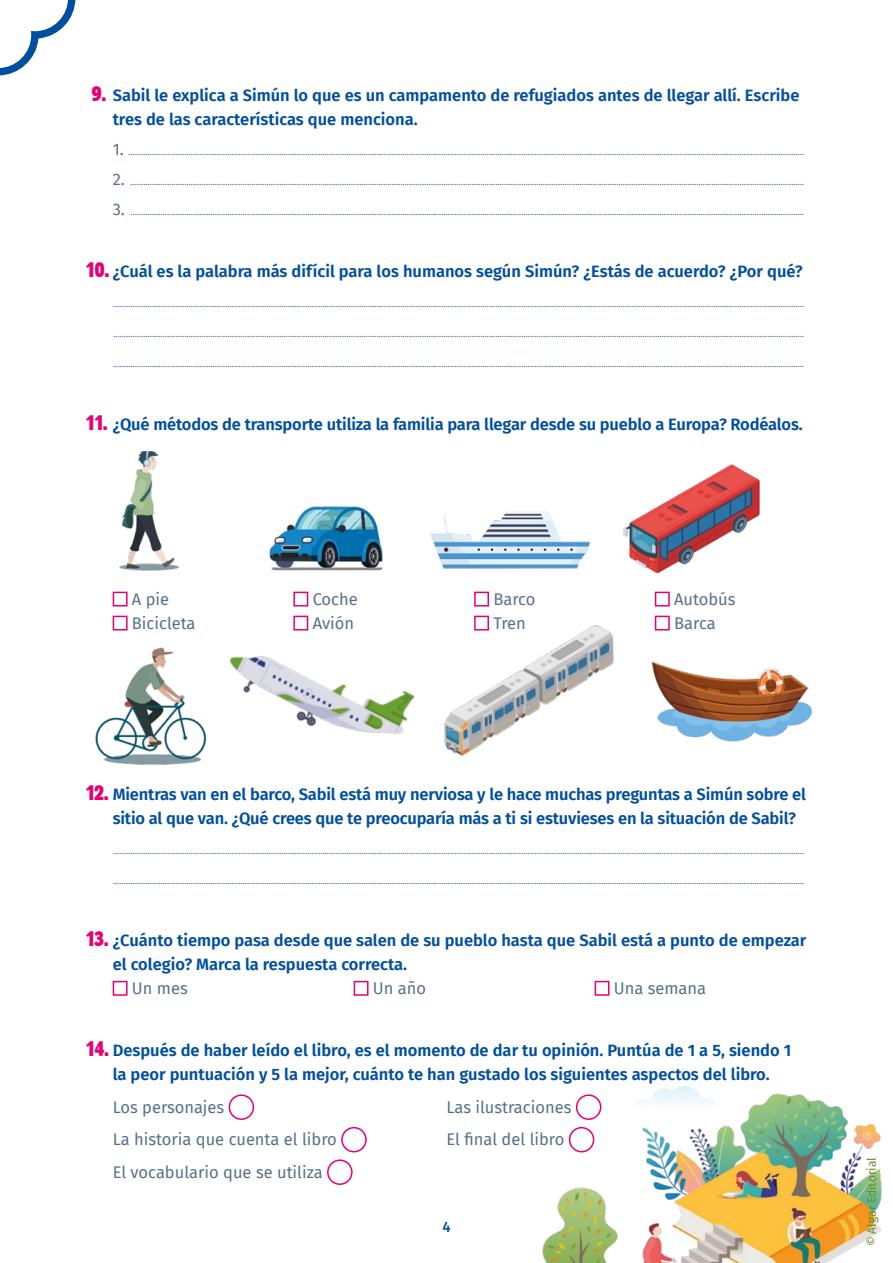
<style>
.page{position:relative;width:893px;height:1263px;background:#fff}
.page>*{position:absolute;margin:0;border:0;box-sizing:border-box;transform-origin:0 0}
.t1{font:600 16.5px/24px "Fira Sans";letter-spacing:-.005em;color:#004f9f}
.Text_activitats{font:16.5px "Fira Sans";color:#56718b}
.t2{font:500 15px "Fira Sans";color:#004f9f}
.t3{font:12px "Fira Sans";letter-spacing:-.005em;color:#648d2e}
.Text_activitats-2{font:9px "Fira Sans";color:#56718b}
.s1{font-family:"Block Berthold";font-weight:400;font-stretch:condensed;font-size:21px;color:#e60076}
.s2{font-size:16.5px}
</style>
<div class="page">
<img style="left:542px;top:1086px;width:340px;height:177px">
<img style="left:119px;top:451px;width:60px;height:120px">
<img style="left:269px;top:506px;width:114px;height:65px">
<img style="left:430px;top:511px;width:160px;height:58px">
<img style="left:623px;top:464px;width:137px;height:128px">
<img style="left:651px;top:662px;width:162px;height:80px">
<img style="left:446px;top:625px;width:169px;height:131px">
<img style="left:229px;top:591px;width:217px;height:155px">
<img style="left:95px;top:647px;width:111px;height:118px">
<svg style="left:0;top:0;width:75px;height:75px"></svg>
<div style="left:113px;top:592px;width:15px;height:14px;border:2px solid #e60076"></div>
<div style="left:113px;top:616px;width:15px;height:14px;border:2px solid #e60076"></div>
<div style="left:293px;top:592px;width:15px;height:14px;border:2px solid #e60076"></div>
<div style="left:293px;top:616px;width:15px;height:14px;border:2px solid #e60076"></div>
<div style="left:474px;top:592px;width:15px;height:14px;border:2px solid #e60076"></div>
<div style="left:474px;top:616px;width:15px;height:14px;border:2px solid #e60076"></div>
<div style="left:655px;top:592px;width:15px;height:14px;border:2px solid #e60076"></div>
<div style="left:655px;top:616px;width:15px;height:14px;border:2px solid #e60076"></div>
<div style="left:113px;top:981px;width:15px;height:15px;border:2px solid #e60076"></div>
<div style="left:354px;top:981px;width:15px;height:15px;border:2px solid #e60076"></div>
<div style="left:595px;top:981px;width:14px;height:15px;border:2px solid #e60076"></div>
<div style="left:229px;top:1094px;width:25px;height:26px;border:2px solid #e60076;border-radius:50%"></div>
<div style="left:341px;top:1127px;width:26px;height:25px;border:2px solid #e60076;border-radius:50%"></div>
<div style="left:327px;top:1159px;width:26px;height:26px;border:2px solid #e60076;border-radius:50%"></div>
<div style="left:577px;top:1095px;width:24px;height:24px;background:#fff;border-radius:50%"></div>
<div style="left:576px;top:1094px;width:25px;height:26px;border:2px solid #e60076;border-radius:50%"></div>
<div style="left:570px;top:1128px;width:24px;height:24px;background:#fff;border-radius:50%"></div>
<div style="left:569px;top:1127px;width:25px;height:25px;border:2px solid #e60076;border-radius:50%"></div>
<p class="t1" style="left:113px;top:82px;width:688px;text-indent:-21px"><span class="s1">9.</span> Sabil le explica a Simún lo que es un campamento de refugiados antes de llegar allí. Escribe tres de las características que menciona.</p>
<p class="Text_activitats-2" style="left:113px;top:145px;width:693px"><span class="s2">1.</span> .........................................................................................................................................................................................................................................................................................................................</p>
<p class="Text_activitats-2" style="left:113px;top:175px;width:693px"><span class="s2">2.</span> ........................................................................................................................................................................................................................................................................................................................</p>
<p class="Text_activitats-2" style="left:113px;top:205px;width:693px"><span class="s2">3.</span> ........................................................................................................................................................................................................................................................................................................................</p>
<p class="t1" style="left:85px;top:258px;width:719px"><span class="s1">10.</span> ¿Cuál es la palabra más difícil para los humanos según Simún? ¿Estás de acuerdo? ¿Por qué?</p>
<p class="Text_activitats-2" style="left:113px;top:297px;width:693px">................................................................................................................................................................................................................................................................................................................................</p>
<p class="Text_activitats-2" style="left:113px;top:327px;width:693px">................................................................................................................................................................................................................................................................................................................................</p>
<p class="Text_activitats-2" style="left:113px;top:357px;width:693px">................................................................................................................................................................................................................................................................................................................................</p>
<p class="t1" style="left:85px;top:411px;width:719px"><span class="s1">11.</span> ¿Qué métodos de transporte utiliza la familia para llegar desde su pueblo a Europa? Rodéalos.</p>
<p class="Text_activitats" style="left:132px;top:587px;width:39px">A pie</p>
<p class="Text_activitats" style="left:132px;top:611px;width:65px">Bicicleta</p>
<p class="Text_activitats" style="left:313px;top:587px;width:47px">Coche</p>
<p class="Text_activitats" style="left:313px;top:611px;width:43px">Avión</p>
<p class="Text_activitats" style="left:493px;top:587px;width:44px">Barco</p>
<p class="Text_activitats" style="left:493px;top:611px;width:34px">Tren</p>
<p class="Text_activitats" style="left:674px;top:587px;width:63px">Autobús</p>
<p class="Text_activitats" style="left:674px;top:611px;width:43px">Barca</p>
<p class="t1" style="left:113px;top:781px;width:695px;text-indent:-28px"><span class="s1">12.</span> Mientras van en el barco, Sabil está muy nerviosa y le hace muchas preguntas a Simún sobre el sitio al que van. ¿Qué crees que te preocuparía más a ti si estuvieses en la situación de Sabil?</p>
<p class="Text_activitats-2" style="left:113px;top:844px;width:693px">................................................................................................................................................................................................................................................................................................................................</p>
<p class="Text_activitats-2" style="left:113px;top:874px;width:693px">................................................................................................................................................................................................................................................................................................................................</p>
<p class="t1" style="left:113px;top:927px;width:695px;text-indent:-28px"><span class="s1">13.</span> ¿Cuánto tiempo pasa desde que salen de su pueblo hasta que Sabil está a punto de empezar el colegio? Marca la respuesta correcta.</p>
<p class="Text_activitats" style="left:132px;top:976px;width:57px">Un mes</p>
<p class="Text_activitats" style="left:373px;top:976px;width:55px">Un año</p>
<p class="Text_activitats" style="left:614px;top:976px;width:94px">Una semana</p>
<p class="t1" style="left:85px;top:1037px;width:708px;text-align:center"><span class="s1">14.</span> Después de haber leído el libro, es el momento de dar tu opinión. Puntúa de 1 a 5, siendo 1 la peor puntuación y 5 la mejor, cuánto te han gustado los siguientes aspectos del libro.</p>
<p class="Text_activitats" style="left:113px;top:1094px;width:113px">Los personajes</p>
<p class="Text_activitats" style="left:113px;top:1127px;width:226px">La historia que cuenta el libro</p>
<p class="Text_activitats" style="left:113px;top:1159px;width:212px">El vocabulario que se utiliza</p>
<p class="Text_activitats" style="left:446px;top:1094px;width:127px">Las ilustraciones</p>
<p class="Text_activitats" style="left:446px;top:1127px;width:119px">El final del libro</p>
<h2 class="t2" style="left:442px;top:1214px;width:10px">4</h2>
<h3 class="t3" style="left:863px;top:1246px;width:90px;rotate:-90deg">© Algar Editorial</h3>
</div>
